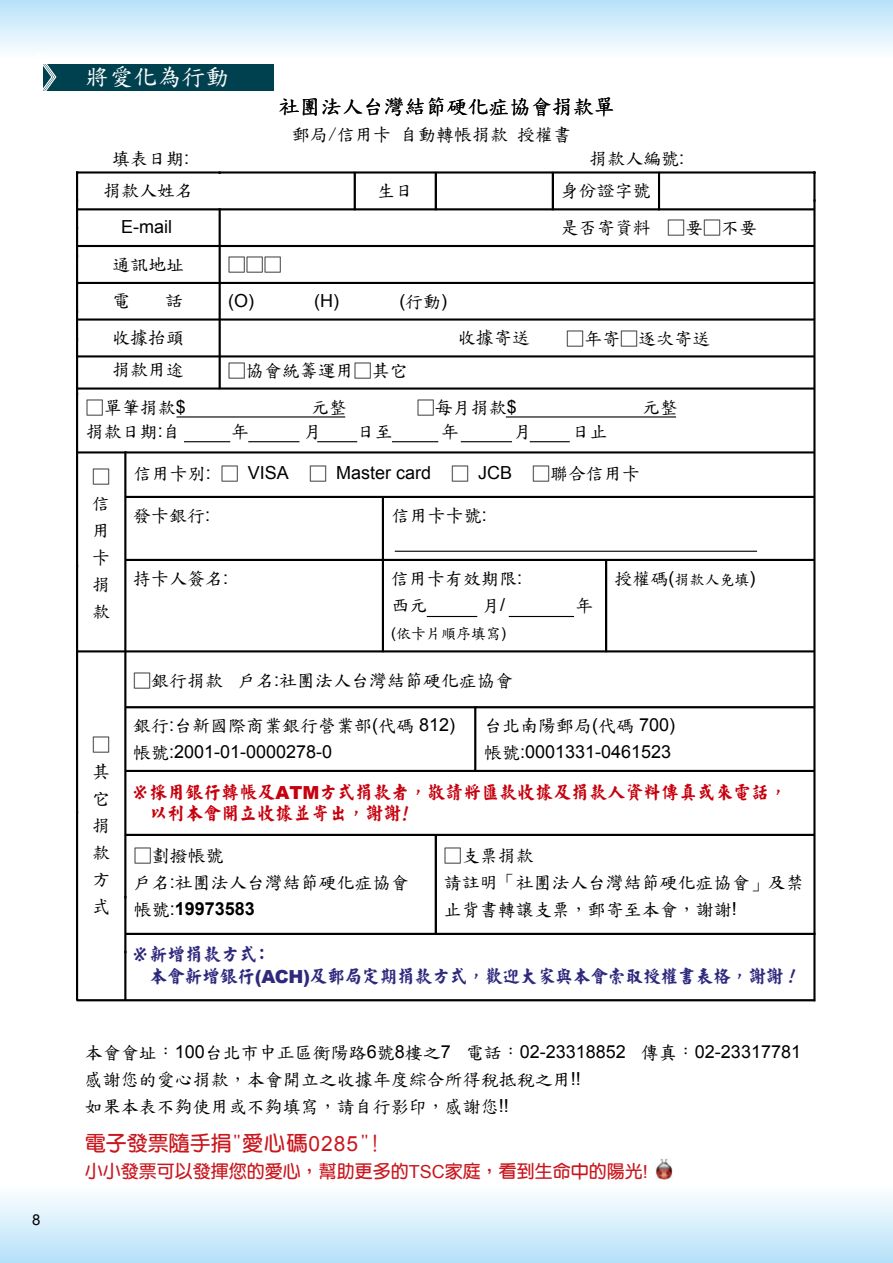
<style>
.page{position:relative;width:893px;height:1263px;background:#fff}
.page>*{position:absolute;margin:0;border:0;box-sizing:border-box;transform-origin:0 0}
.t1{font:24px "DF Kai Shu SB Estd BF";color:#fff}
.t2{font:700 21px "Yen Round";color:#c9171e}
.t3{font:21px "DF Kai Shu SB Estd BF";color:#000}
.t4{font:18px/27px "DF Kai Shu SB Estd BF";color:#000}
.t5{font:18px "Arial";color:#000}
.t6{font:18px/21.6px "Maokai EG Heavy Big 5";color:#c7000d}
.t7{font:18px/21.6px "Maokai EG Heavy Big 5";letter-spacing:-.025em;color:#2f297e}
.t8{font:700 18px "Yen Round";color:#c9171e}
.t9{font:700 18px "Arial";color:#000}
.t10{font:15px "DF Kai Shu SB Estd BF";color:#000}
.t11{font:15px "Arial";color:#000}
.s1{font-family:"Arial"}
.s2{font-family:"DF Kai Shu SB Estd BF"}
.s3{font-size:18px}
.s4{font-family:"Arial";font-size:18px}
.s5{font-family:"Arial";font-weight:900}
.s6{font-family:"DF Kai Shu SB Estd BF";font-weight:400}
.s7{font-weight:400}
.s8{font-family:"Adobe Ming Std";font-weight:300}
.s9{font-family:"Arial";font-weight:400}
</style>
<div class="page">
<div style="left:0;top:0;width:893px;height:64px;background:linear-gradient(to bottom,#b7e2f9,#fff)"></div>
<div style="left:0;top:1177px;width:893px;height:86px;background:linear-gradient(to bottom,#fff,#b6e1f9)"></div>
<div style="left:44px;top:64px;width:230px;height:26px;background:#00414f"></div>
<svg style="left:37px;top:50px;width:20px;height:41px"></svg>
<img style="left:655px;top:1158px;width:17px;height:21px">
<hr style="left:176px;top:416px;width:169px;height:1px;background:#000">
<hr style="left:506px;top:416px;width:170px;height:1px;background:#000">
<hr style="left:395px;top:551px;width:362px;height:1px;background:#000">
<hr style="left:184px;top:441px;width:46px;height:1px;background:#000">
<div style="left:77px;top:171px;width:738px;height:3px;border:2px solid #000"></div>
<div style="left:76px;top:172px;width:2px;height:828px;border:2px solid #000"></div>
<div style="left:219px;top:208px;width:2px;height:181px;border:2px solid #000"></div>
<div style="left:354px;top:172px;width:2px;height:38px;border:2px solid #000"></div>
<div style="left:435px;top:172px;width:2px;height:38px;border:2px solid #000"></div>
<div style="left:552px;top:172px;width:2px;height:38px;border:2px solid #000"></div>
<div style="left:658px;top:172px;width:2px;height:38px;border:2px solid #000"></div>
<div style="left:813px;top:172px;width:2px;height:829px;border:2px solid #000"></div>
<div style="left:77px;top:208px;width:738px;height:2px;border:2px solid #000"></div>
<div style="left:77px;top:245px;width:738px;height:2px;border:2px solid #000"></div>
<div style="left:77px;top:282px;width:738px;height:2px;border:2px solid #000"></div>
<div style="left:77px;top:318px;width:738px;height:3px;border:2px solid #000"></div>
<div style="left:77px;top:355px;width:738px;height:2px;border:2px solid #000"></div>
<div style="left:77px;top:387px;width:738px;height:3px;border:2px solid #000"></div>
<div style="left:77px;top:451px;width:738px;height:2px;border:2px solid #000"></div>
<div style="left:125px;top:496px;width:689px;height:2px;border:2px solid #000"></div>
<div style="left:125px;top:559px;width:689px;height:2px;border:2px solid #000"></div>
<div style="left:382px;top:496px;width:2px;height:156px;border:2px solid #000"></div>
<div style="left:605px;top:559px;width:2px;height:93px;border:2px solid #000"></div>
<div style="left:77px;top:650px;width:738px;height:2px;border:2px solid #000"></div>
<div style="left:125px;top:933px;width:690px;height:2px;border:2px solid #000"></div>
<div style="left:125px;top:706px;width:689px;height:2px;border:2px solid #000"></div>
<div style="left:474px;top:706px;width:2px;height:65px;border:2px solid #000"></div>
<div style="left:125px;top:770px;width:690px;height:2px;border:2px solid #000"></div>
<div style="left:125px;top:834px;width:690px;height:2px;border:2px solid #000"></div>
<div style="left:77px;top:999px;width:738px;height:2px;border:2px solid #000"></div>
<div style="left:124px;top:451px;width:2px;height:549px;border:2px solid #000"></div>
<div style="left:435px;top:834px;width:2px;height:100px;border:2px solid #000"></div>
<hr style="left:248px;top:441px;width:51px;height:1px;background:#000">
<hr style="left:317px;top:441px;width:40px;height:1px;background:#000">
<hr style="left:392px;top:441px;width:46px;height:1px;background:#000">
<hr style="left:461px;top:441px;width:51px;height:1px;background:#000">
<hr style="left:427px;top:616px;width:50px;height:1px;background:#000">
<hr style="left:509px;top:616px;width:65px;height:1px;background:#000">
<hr style="left:530px;top:441px;width:40px;height:1px;background:#000">
<p class="t11" style="left:32px;top:1210px;width:10px">8</p>
<h1 class="t1" style="left:85px;top:65px;width:157px">將愛化為行動</h1>
<p class="t4" style="left:103px;top:142px;width:91px;line-height:32.2px;text-align:center">填表日期<span class="s1">:</span>捐款人姓名</p>
<p class="t5" style="left:121px;top:215px;width:52px">E-mail</p>
<p class="t3" style="left:279px;top:96px;width:337px">社團法人台灣結節硬化症協會捐款單</p>
<p class="t4" style="left:292px;top:121px;width:280px">郵局/信用卡 自動轉帳捐款 授權書</p>
<p class="t4" style="left:377px;top:177px;width:37px">生日</p>
<p class="t4" style="left:589px;top:145px;width:101px">捐款人編號<span class="s1">:</span></p>
<p class="t4" style="left:561px;top:172px;width:100px;line-height:36.8px">身份證字號是否寄資料</p>
<p class="t4" style="left:667px;top:214px;width:91px">□要□不要</p>
<p class="t4" style="left:112px;top:246px;width:73px;line-height:36.8px">通訊地址電</p>
<p class="t4" style="left:112px;top:283px;width:82px;line-height:36.8px;text-align:right">話<br>收據抬頭</p>
<p class="t4" style="left:112px;top:357px;width:73px">捐款用途</p>
<p class="t4" style="left:228px;top:251px;width:55px">□□□</p>
<p class="t5" style="left:228px;top:289px;width:27px">(O)</p>
<p class="t5" style="left:314px;top:289px;width:26px">(H)</p>
<p class="t5" style="left:399px;top:289px;width:52px">(<span class="s2">行動</span>)</p>
<p class="t4" style="left:228px;top:357px;width:181px">□協會統籌運用□其它</p>
<p class="t4" style="left:458px;top:324px;width:73px">收據寄送</p>
<p class="t4" style="left:566px;top:325px;width:145px">□年寄□逐次寄送</p>
<p class="t4" style="left:86px;top:394px;width:102px">□單筆捐款<span class="s1">$</span></p>
<p class="t4" style="left:311px;top:394px;width:37px">元整</p>
<p class="t4" style="left:417px;top:394px;width:102px">□每月捐款<span class="s1">$</span></p>
<p class="t4" style="left:642px;top:394px;width:37px">元整</p>
<p class="t4" style="left:86px;top:418px;width:97px">捐款日期<span class="s1">:</span>自</p>
<p class="t4" style="left:231px;top:418px;width:19px">年</p>
<p class="t4" style="left:304px;top:418px;width:19px">月</p>
<p class="t4" style="left:357px;top:418px;width:37px">日至</p>
<p class="t4" style="left:441px;top:418px;width:19px">年</p>
<p class="t4" style="left:514px;top:418px;width:19px">月</p>
<p class="t4" style="left:572px;top:418px;width:37px">日止</p>
<p class="t4" style="left:92px;top:463px;width:23px">□信用卡捐款</p>
<p class="t4" style="left:92px;top:731px;width:20px">□其它捐款方式</p>
<p class="t5" style="left:134px;top:461px;width:508px"><span class="s2">信用卡別</span>: <span class="s2">□</span> VISA <span class="s2">□</span> Master card <span class="s2">□</span> JCB <span class="s2">□聯合信用卡</span></p>
<p class="t4" style="left:133px;top:502px;width:79px">發卡銀行<span class="s1">:</span></p>
<p class="t4" style="left:392px;top:502px;width:101px">信用卡卡號<span class="s1">:</span></p>
<p class="t4" style="left:133px;top:565px;width:97px">持卡人簽名<span class="s1">:</span></p>
<p class="t4" style="left:391px;top:565px;width:133px">信用卡有效期限<span class="s1">:</span>西元</p>
<p class="t4" style="left:482px;top:592px;width:25px">月<span class="s1">/</span></p>
<p class="t4" style="left:575px;top:592px;width:19px">年</p>
<p class="t10" style="left:391px;top:626px;width:116px"><span class="s1">(</span>依卡片順序填寫<span class="s1">)</span></p>
<p class="t4" style="left:133px;top:667px;width:381px">□銀行捐款 戶名<span class="s1">:</span>社團法人台灣結節硬化症協會</p>
<p class="t10" style="left:614px;top:572px;width:142px"><span class="s3">授權碼</span><span class="s4">(</span>捐款人免填<span class="s4">)</span></p>
<p class="t4" style="left:133px;top:712px;width:324px">銀行<span class="s1">:</span>台新國際商業銀行營業部<span class="s1">(</span>代碼 <span class="s1">812)</span></p>
<p class="t5" style="left:133px;top:739px;width:201px"><span class="s2">帳號</span>:2001-01-0000278-0</p>
<p class="t4" style="left:484px;top:712px;width:193px">台北南陽郵局<span class="s1">(</span>代碼 <span class="s1">700)</span></p>
<p class="t5" style="left:484px;top:739px;width:189px"><span class="s2">帳號</span>:0001331-0461523</p>
<p class="t6" style="left:149px;top:781px;width:639px;text-indent:-18px">※採用銀行轉帳及<span class="s5">ATM</span>方式捐款者，敬請將匯款收據及捐款人資料傳真或來電話，以利本會開立收據並寄出，謝謝!</p>
<p class="t4" style="left:134px;top:842px;width:277px">□劃撥帳號<br>戶名<span class="s1">:</span>社團法人台灣結節硬化症協會</p>
<p class="t9" style="left:134px;top:897px;width:123px"><span class="s6">帳號</span><span class="s7">:</span>19973583</p>
<p class="t4" style="left:444px;top:842px;width:362px">□支票捐款<br>請註明「社團法人台灣結節硬化症協會」及禁止背書轉讓支票，郵寄至本會，謝謝<span class="s1">!</span></p>
<p class="t7" style="left:149px;top:944px;width:653px;text-indent:-18px">※新增捐款方式:<br>本會新增銀行<span class="s5">(ACH)</span>及郵局定期捐款方式，歡迎大家與本會索取授權書表格，謝謝！</p>
<p class="t5" style="left:85px;top:1040px;width:718px"><span class="s2">本會會址</span><span class="s8">：</span>100<span class="s2">台北市中正區衡陽路</span>6<span class="s2">號</span>8<span class="s2">樓之</span>7 <span class="s2">電話</span><span class="s8">：</span>02-23318852 <span class="s2">傳真</span><span class="s8">：</span>02-23317781</p>
<p class="t4" style="left:85px;top:1066px;width:498px">感謝您的愛心捐款，本會開立之收據年度綜合所得稅抵稅之用<span class="s1">!!</span>如果本表不夠使用或不夠填寫，請自行影印，感謝您<span class="s1">!!</span></p>
<p class="t2" style="left:85px;top:1132px;width:297px">電子發票隨手捐"愛心碼<span class="s9">0285</span>"!</p>
<p class="t8" style="left:85px;top:1162px;width:565px">小小發票可以發揮您的愛心，幫助更多的<span class="s9">TSC</span>家庭，看到生命中的陽光<span class="s9">!</span></p>
</div>
